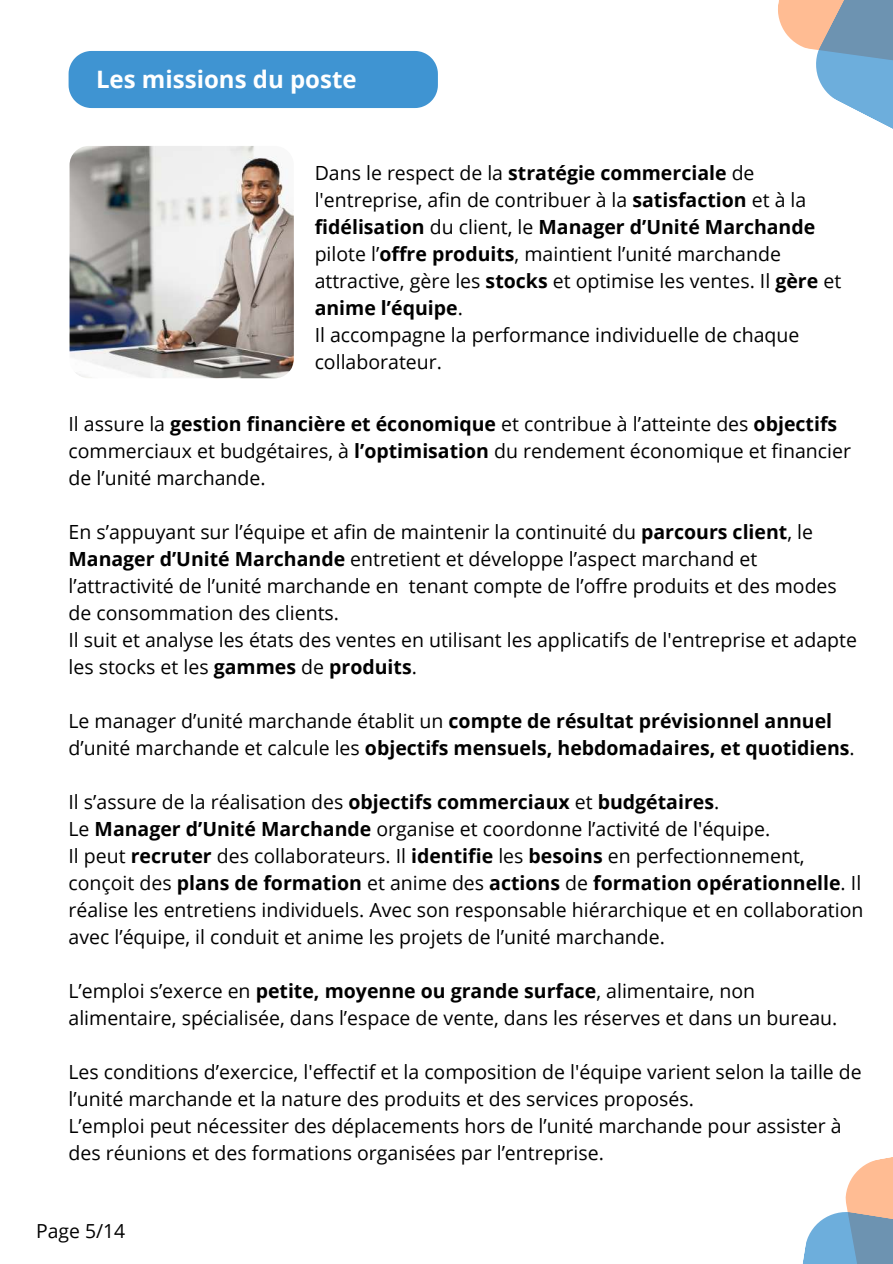
<style>
.page{position:relative;width:893px;height:1264px;background:#fff}
.page>*{position:absolute;margin:0;border:0;box-sizing:border-box;transform-origin:0 0}
.t1{font:700 24px "Open Sans";color:#fff}
.t2{font:19.5px/27px "Open Sans";color:#000}
.t3{font:700 19.5px/27px "Open Sans";color:#000}
.t4{font:19.35px "Open Sans";color:#000}
.s1{font-weight:700}
.s2{font-weight:400}
</style>
<div class="page">
<div style="left:69px;top:51px;width:368px;height:57px;background:#3f94d2"></div>
<img style="left:70px;top:146px;width:224px;height:232px;border-radius:19px">
<svg style="left:803px;top:1157px;width:89px;height:106px"></svg>
<svg style="left:778px;top:0;width:114px;height:128px"></svg>
<p class="t1" style="left:96px;top:62px;width:262px">Les missions du poste</p>
<p class="t2" style="left:314px;top:159px;width:528px">Dans le respect de la <span class="s1">stratégie commerciale</span> de l'entreprise, afin de contribuer à la <span class="s1">satisfaction</span> et à la <span class="s1">fidélisation</span> du client, le <span class="s1">Manager d’Unité Marchande </span>pilote l’<span class="s1">offre produits</span>, maintient l’unité marchande attractive, gère les <span class="s1">stocks</span> et optimise les ventes. Il <span class="s1">gère</span> et <span class="s1">anime l’équipe</span>.<br>Il accompagne la performance individuelle de chaque collaborateur.</p>
<p class="t2" style="left:68px;top:410px;width:784px">Il assure la <span class="s1">gestion financière et économique</span> et contribue à l’atteinte des <span class="s1">objectifs </span>commerciaux et budgétaires, à <span class="s1">l’optimisation</span> du rendement économique et financier de l’unité marchande.</p>
<p class="t2" style="left:68px;top:518px;width:790px">En s’appuyant sur l’équipe et afin de maintenir la continuité du <span class="s1">parcours client</span>, le <span class="s1">Manager d’Unité Marchande</span> entretient et développe l’aspect marchand et l’attractivité de l’unité marchande en tenant compte de l’offre produits et des modes de consommation des clients.<br>Il suit et analyse les états des ventes en utilisant les applicatifs de l'entreprise et adapte les stocks et les <span class="s1">gammes</span> de <span class="s1">produits</span>.</p>
<p class="t3" style="left:68px;top:707px;width:787px"><span class="s2">Le manager d’unité marchande établit un</span> compte de résultat prévisionnel annuel <span class="s2">d’unité marchande et calcule les</span> objectifs mensuels, hebdomadaires, et quotidiens<span class="s2">.</span></p>
<p class="t2" style="left:68px;top:788px;width:796px">Il s’assure de la réalisation des <span class="s1">objectifs commerciaux</span> et <span class="s1">budgétaires</span>.<br>Le <span class="s1">Manager d’Unité Marchande</span> organise et coordonne l’activité de l'équipe.<br>Il peut <span class="s1">recruter</span> des collaborateurs. Il <span class="s1">identifie</span> les <span class="s1">besoins</span> en perfectionnement, conçoit des <span class="s1">plans de formation</span> et anime des <span class="s1">actions</span> de <span class="s1">formation opérationnelle</span>. Il réalise les entretiens individuels. Avec son responsable hiérarchique et en collaboration avec l’équipe, il conduit et anime les projets de l’unité marchande.</p>
<p class="t2" style="left:68px;top:977px;width:770px">L’emploi s’exerce en <span class="s1">petite, moyenne ou grande surface</span>, alimentaire, non alimentaire, spécialisée, dans l’espace de vente, dans les réserves et dans un bureau.</p>
<p class="t2" style="left:68px;top:1058px;width:794px">Les conditions d’exercice, l'effectif et la composition de l'équipe varient selon la taille de l’unité marchande et la nature des produits et des services proposés.<br>L’emploi peut nécessiter des déplacements hors de l’unité marchande pour assister à des réunions et des formations organisées par l’entreprise.</p>
<p class="t4" style="left:36px;top:1216px;width:91px">Page 5/14</p>
</div>
